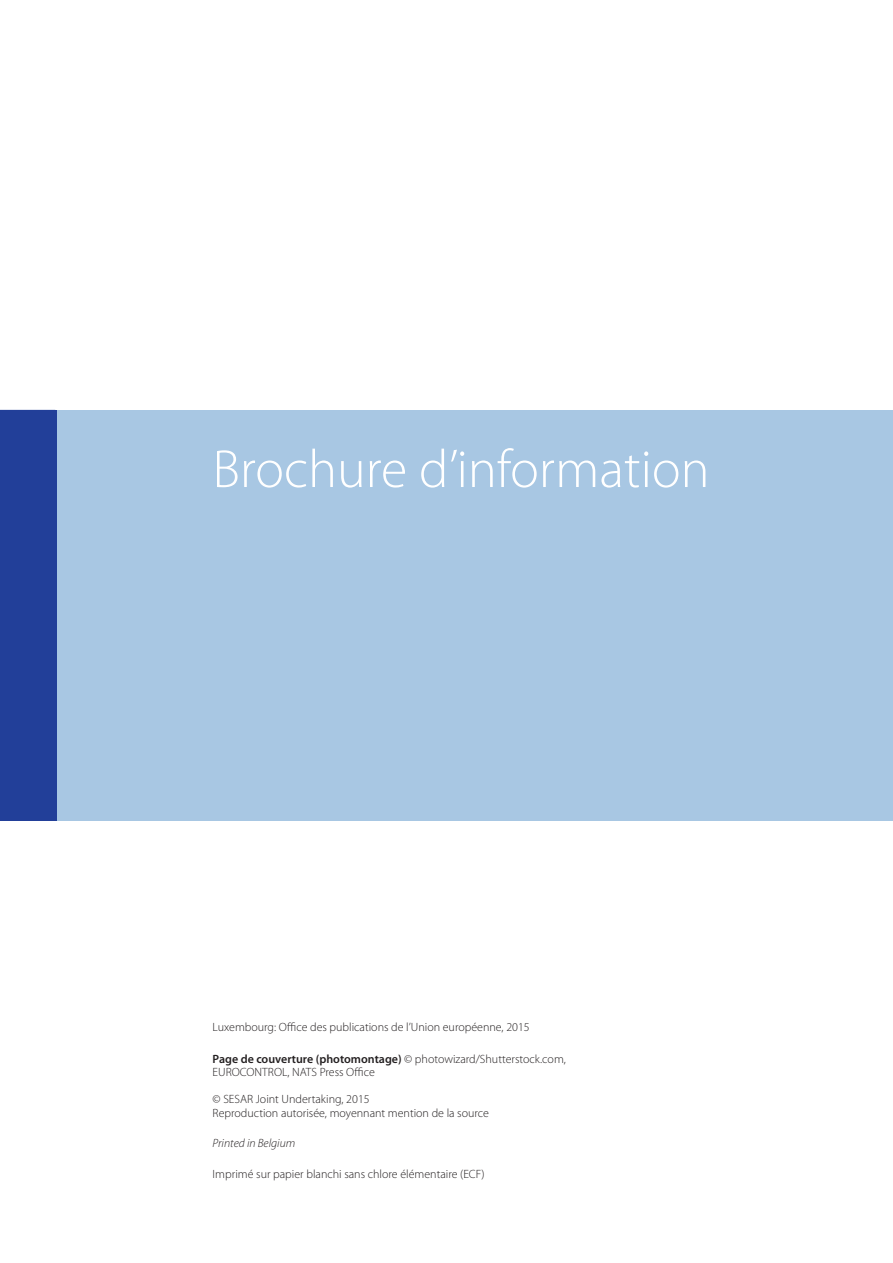
<style>
.page{position:relative;width:893px;height:1263px;background:#fff}
.page>*{position:absolute;margin:0;border:0;box-sizing:border-box;transform-origin:0 0}
.title_1{font:300 54px "Myriad Pro";color:#fff}
.body{font:300 12px "Myriad Pro";color:#231f20}
.body-2{font:600 12px "Myriad Pro";color:#231f20}
.body-3{font:italic 300 12px "Myriad Pro";color:#231f20}
.s1{font-weight:300}
</style>
<div class="page">
<div style="left:0;top:410px;width:893px;height:411px;background:#a8c7e3"></div>
<div style="left:0;top:410px;width:56px;height:411px;background:#223f99"></div>
<p class="title_1" style="left:213px;top:439px;width:498px">Brochure d’information</p>
<p class="body" style="left:213px;top:1021px;width:319px">Luxembourg: Office des publications de l’Union européenne, 2015</p>
<p class="body-2" style="left:213px;top:1052px;width:355px">Page de couverture (photomontage) <span class="s1">© photowizard/Shutterstock.com,</span></p>
<p class="body" style="left:213px;top:1066px;width:164px">EUROCONTROL, NATS Press Office</p>
<p class="body" style="left:213px;top:1093px;width:159px">© SESAR Joint Undertaking, 2015</p>
<p class="body" style="left:213px;top:1106px;width:278px">Reproduction autorisée, moyennant mention de la source</p>
<p class="body-3" style="left:213px;top:1137px;width:84px">Printed in Belgium</p>
<p class="body" style="left:213px;top:1167px;width:273px">Imprimé sur papier blanchi sans chlore élémentaire (ECF)</p>
</div>
